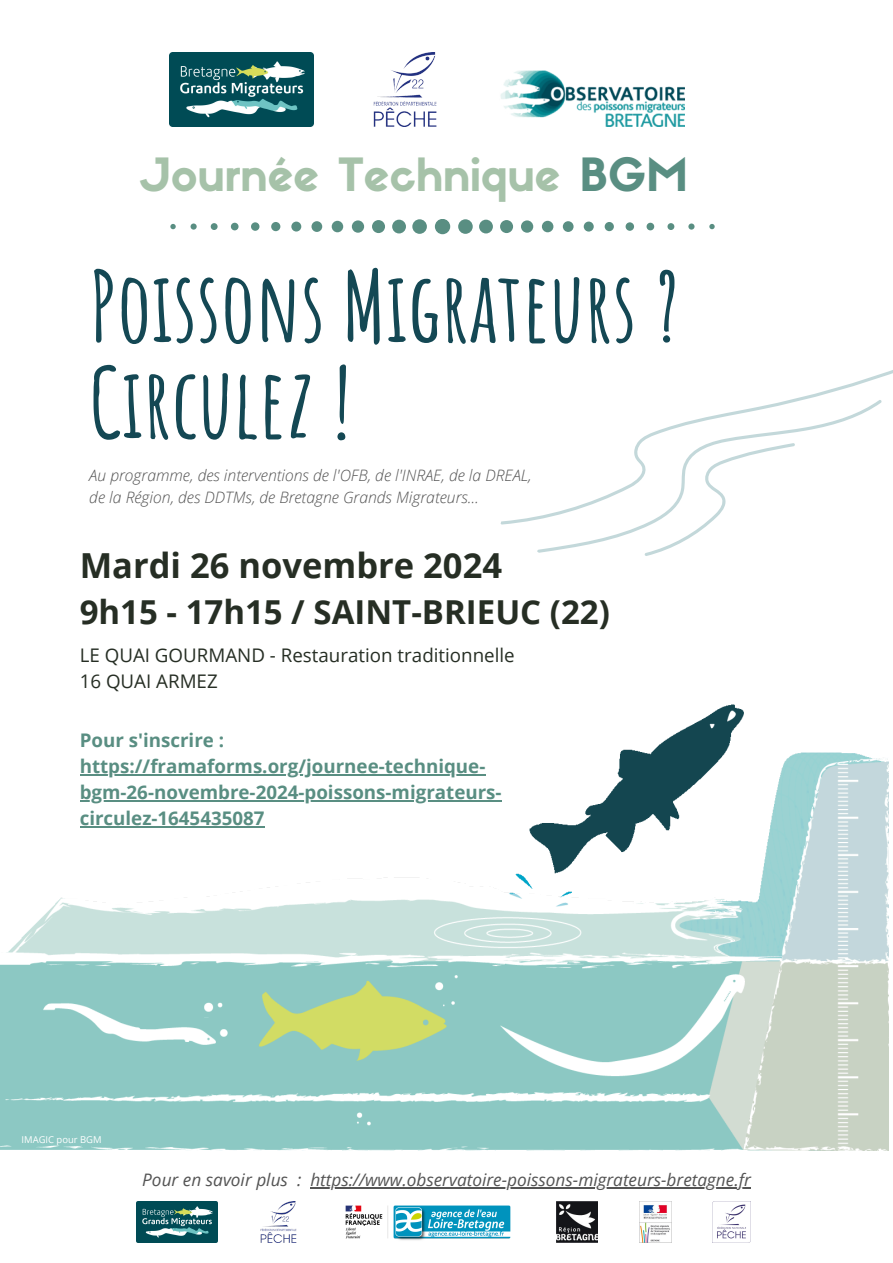
<style>
.page{position:relative;width:893px;height:1263px;background:#fff}
.page>*{position:absolute;margin:0;border:0;box-sizing:border-box;transform-origin:0 0}
.t1{font:700 96px/96px "Amatic SC";color:#144854}
.t2{font:45px "Sifonn Basic";color:#a6c2a9}
.t3{font:700 34.5px "Open Sans";color:#262e24}
.t4{font:700 33px "Open Sans";color:#262e24}
.t5{font:700 18.75px/25.9px "Open Sans";color:#598e82}
.t6{font:18.75px/25.9px "Open Sans";color:#262e24}
.t7{font:italic 17.25px "Open Sans";color:#545454}
.t8{font:italic 300 15.75px/21.9px "Open Sans";color:#545454}
.t9{font:9.45px "Open Sans";color:#fff}
.s1{color:#598e82}
</style>
<div class="page">
<img style="left:0;top:704px;width:888px;height:446px">
<svg style="left:170px;top:219px;width:544px;height:15px"></svg>
<img style="left:169px;top:52px;width:145px;height:74px">
<img style="left:500px;top:70px;width:184px;height:56px">
<img style="left:373px;top:52px;width:64px;height:74px">
<img style="left:137px;top:1201px;width:80px;height:41px">
<img style="left:639px;top:1201px;width:32px;height:41px">
<img style="left:713px;top:1201px;width:37px;height:38px">
<img style="left:557px;top:1201px;width:41px;height:41px">
<img style="left:260px;top:1201px;width:37px;height:41px">
<svg style="left:500px;top:370px;width:393px;height:186px"></svg>
<img style="left:345px;top:1205px;width:166px;height:35px">
<hr style="left:80px;top:774px;width:405px;height:2px;background:#598e82">
<hr style="left:80px;top:800px;width:421px;height:2px;background:#598e82">
<hr style="left:80px;top:826px;width:185px;height:2px;background:#598e82">
<hr style="left:310px;top:1187px;width:441px;height:2px;background:#545454">
<h5 class="t2" style="left:141px;top:157px;width:549px">Journée Technique <span class="s1">BGM</span></h5>
<h5 class="t1" style="left:89px;top:257px;width:592px">Poissons Migrateurs ?<br>Circulez !</h5>
<h4 class="t8" style="left:89px;top:464px;width:444px">Au programme, des interventions de l'OFB, de l'INRAE, de la DREAL, de la Région, des DDTMs, de Bretagne Grands Migrateurs...</h4>
<p class="t3" style="left:80px;top:541px;width:424px">Mardi 26 novembre 2024</p>
<p class="t4" style="left:80px;top:589px;width:532px">9h15 - 17h15 / SAINT-BRIEUC (22)</p>
<p class="t6" style="left:80px;top:642px;width:436px">LE QUAI GOURMAND - Restauration traditionnelle<br>16 QUAI ARMEZ</p>
<p class="t5" style="left:80px;top:727px;width:146px">Pour s'inscrire :</p>
<p class="t5" style="left:80px;top:753px;width:407px">https://framaforms.org/journee-technique-</p>
<p class="t5" style="left:80px;top:779px;width:423px">bgm-26-novembre-2024-poissons-migrateurs&shy;circulez-1645435087</p>
<p class="t9" style="left:22px;top:1133px;width:82px">IMAGIC pour BGM</p>
<p class="t7" style="left:142px;top:1168px;width:161px">Pour en savoir plus :</p>
<p class="t7" style="left:310px;top:1168px;width:442px">https://www.observatoire-poissons-migrateurs-bretagne.fr</p>
</div>
